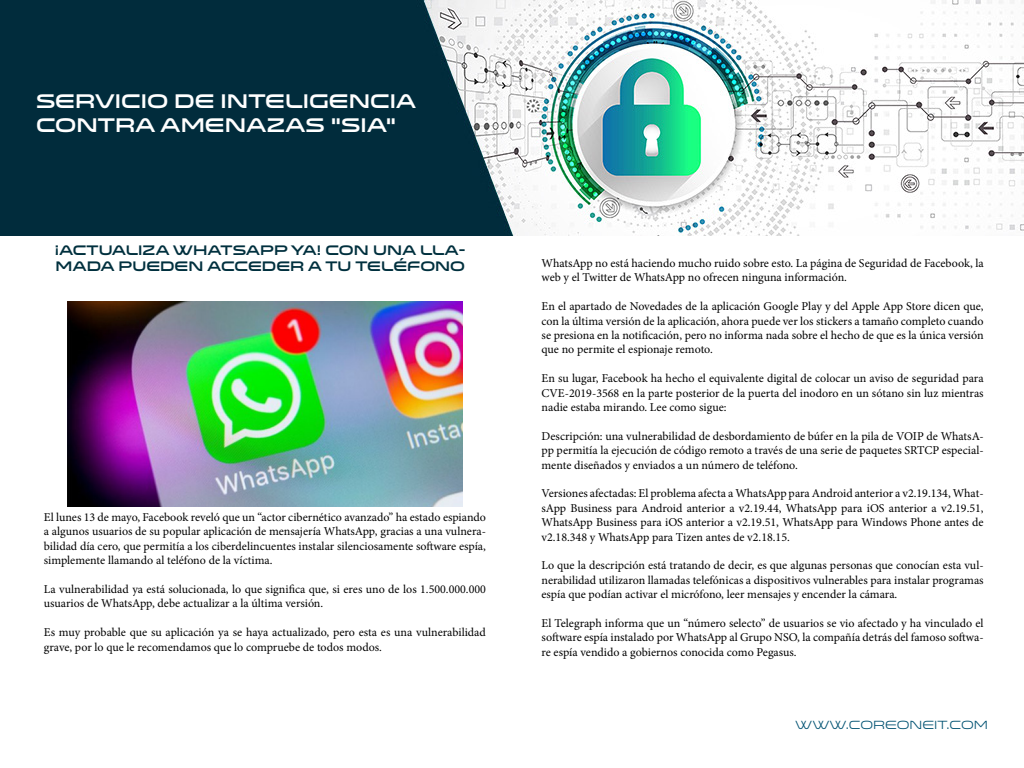
<style>
.page{position:relative;width:1024px;height:768px;background:#fff}
.page>*{position:absolute;margin:0;border:0;box-sizing:border-box;transform-origin:0 0}
.t1{font:20px/24px "Venera 900";color:#fff}
.t2{font:14px/16.8px "Venera 900";color:#00303e}
.t3{font:12px/14.4px "Minion Pro";color:#000;text-align:justify}
.t4{font:12px "Venera 500";color:#005272}
</style>
<div class="page">
<img style="left:0;top:0;width:1024px;height:236px">
<img style="left:68px;top:301px;width:395px;height:206px">
<h1 class="t1" style="left:36px;top:89px;width:382px">SERVICIO DE INTELIGENCIA<br>CONTRA AMENAZAS “SIA”</h1>
<p class="t2" style="left:55px;top:241px;width:412px">¡ACTUALIZA WHATSAPP YA! CON UNA LLA-<br>MADA PUEDEN ACCEDER A TU TELÉFONO</p>
<p class="t3" style="left:44px;top:510px;width:444px">El lunes 13 de mayo, Facebook reveló que un “actor cibernético avanzado” ha estado espiando a algunos usuarios de su popular aplicación de mensajería WhatsApp, gracias a una vulnera&shy;bilidad día cero, que permitía a los ciberdelincuentes instalar silenciosamente software espía, simplemente llamando al teléfono de la víctima.</p>
<p class="t3" style="left:44px;top:582px;width:444px">La vulnerabilidad ya está solucionada, lo que significa que, si eres uno de los 1.500.000.000 usuarios de WhatsApp, debe actualizar a la última versión.</p>
<p class="t3" style="left:44px;top:625px;width:444px">Es muy probable que su aplicación ya se haya actualizado, pero esta es una vulnerabilidad grave, por lo que le recomendamos que lo compruebe de todos modos.</p>
<p class="t3" style="left:542px;top:256px;width:444px">WhatsApp no está haciendo mucho ruido sobre esto. La página de Seguridad de Facebook, la web y el Twitter de WhatsApp no ofrecen ninguna información.</p>
<p class="t3" style="left:542px;top:299px;width:444px">En el apartado de Novedades de la aplicación Google Play y del Apple App Store dicen que, con la última versión de la aplicación, ahora puede ver los stickers a tamaño completo cuando se presiona en la notificación, pero no informa nada sobre el hecho de que es la única versión que no permite el espionaje remoto.</p>
<p class="t3" style="left:542px;top:371px;width:444px">En su lugar, Facebook ha hecho el equivalente digital de colocar un aviso de seguridad para CVE-2019-3568 en la parte posterior de la puerta del inodoro en un sótano sin luz mientras nadie estaba mirando. Lee como sigue:</p>
<p class="t3" style="left:542px;top:429px;width:444px">Descripción: una vulnerabilidad de desbordamiento de búfer en la pila de VOIP de WhatsA&shy;pp permitía la ejecución de código remoto a través de una serie de paquetes SRTCP especial&shy;mente diseñados y enviados a un número de teléfono.</p>
<p class="t3" style="left:542px;top:486px;width:444px">Versiones afectadas: El problema afecta a WhatsApp para Android anterior a v2.19.134, What&shy;sApp Business para Android anterior a v2.19.44, WhatsApp para iOS anterior a v2.19.51, WhatsApp Business para iOS anterior a v2.19.51, WhatsApp para Windows Phone antes de v2.18.348 y WhatsApp para Tizen antes de v2.18.15.</p>
<p class="t3" style="left:542px;top:558px;width:444px">Lo que la descripción está tratando de decir, es que algunas personas que conocían esta vul&shy;nerabilidad utilizaron llamadas telefónicas a dispositivos vulnerables para instalar programas espía que podían activar el micrófono, leer mensajes y encender la cámara.</p>
<p class="t3" style="left:542px;top:616px;width:444px">El Telegraph informa que un “número selecto” de usuarios se vio afectado y ha vinculado el software espía instalado por WhatsApp al Grupo NSO, la compañía detrás del famoso softwa&shy;re espía vendido a gobiernos conocida como Pegasus.</p>
<p class="t4" style="left:795px;top:718px;width:194px">WWW.COREONEIT.COM</p>
</div>
